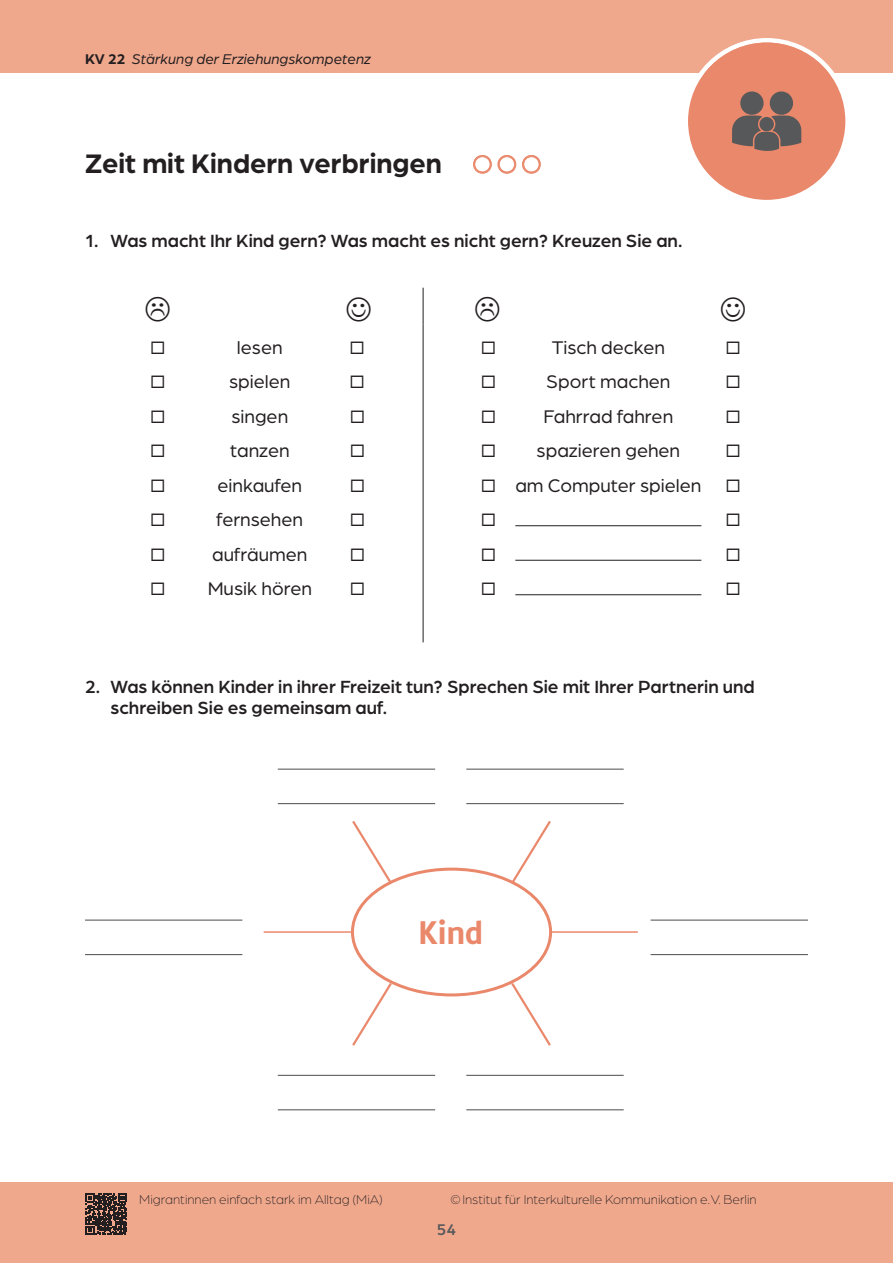
<style>
.page{position:relative;width:893px;height:1263px;background:#fff}
.page>*{position:absolute;margin:0;border:0;box-sizing:border-box;transform-origin:0 0}
.Mindmap_Mitte{font:700 33px "Semikolon Plus";color:#ea886b}
.Stundentitel{font:700 28.5px "Arboria";color:#231f20}
.Item_Frage_12_14_5{font:19.5px "Arboria";color:#231f20}
.AB_Arbeitsanweisung{font:500 18.75px/21.8px "Arboria";color:#231f20}
.t1{font:500 16.5px "Arboria";color:#57585a}
.Themenfeld_Kopfzeile{font:italic 15px "Arboria";color:#231f20}
.t2{font:300 13.5px "Arboria";color:#231f20}
.s1{font-weight:700;font-style:normal}
.s2{color:#ea886b}
</style>
<div class="page">
<div style="left:0;top:1182px;width:893px;height:81px;background:#f0a88d"></div>
<div style="left:0;top:0;width:893px;height:72px;background:#f0a88d"></div>
<div style="left:683px;top:38px;width:167px;height:166px;border:4px solid #fff;border-radius:50%"></div>
<svg style="left:86px;top:1193px;width:41px;height:41px"></svg>
<div style="left:688px;top:43px;width:157px;height:157px;background:#ea886b;border-radius:50%"></div>
<svg style="left:732px;top:91px;width:69px;height:60px"></svg>
<hr style="left:423px;top:288px;width:1px;height:37px;background:#231f20">
<hr style="left:423px;top:325px;width:1px;height:317px;background:#231f20">
<hr style="left:515px;top:525px;width:186px;height:1px;background:#231f20">
<hr style="left:515px;top:560px;width:186px;height:1px;background:#231f20">
<hr style="left:515px;top:594px;width:186px;height:1px;background:#231f20">
<hr style="left:651px;top:920px;width:157px;height:1px;background:#4b4c4d">
<hr style="left:651px;top:954px;width:157px;height:1px;background:#4b4c4d">
<hr style="left:85px;top:920px;width:157px;height:1px;background:#4b4c4d">
<hr style="left:85px;top:954px;width:157px;height:1px;background:#4b4c4d">
<svg style="left:352px;top:980px;width:42px;height:66px"></svg>
<svg style="left:509px;top:980px;width:42px;height:66px"></svg>
<svg style="left:352px;top:821px;width:42px;height:65px"></svg>
<svg style="left:509px;top:821px;width:42px;height:65px"></svg>
<div style="left:351px;top:868px;width:201px;height:128px;border:3px solid #ea886b;border-radius:50%"></div>
<hr style="left:278px;top:769px;width:157px;height:1px;background:#4b4c4d">
<hr style="left:278px;top:803px;width:157px;height:1px;background:#4b4c4d">
<hr style="left:278px;top:1075px;width:157px;height:1px;background:#4b4c4d">
<hr style="left:278px;top:1109px;width:157px;height:1px;background:#4b4c4d">
<hr style="left:466px;top:769px;width:158px;height:1px;background:#4b4c4d">
<hr style="left:466px;top:803px;width:158px;height:1px;background:#4b4c4d">
<hr style="left:466px;top:1075px;width:158px;height:1px;background:#4b4c4d">
<hr style="left:466px;top:1109px;width:158px;height:1px;background:#4b4c4d">
<hr style="left:550px;top:931px;width:88px;height:2px;background:#ea886b">
<hr style="left:264px;top:931px;width:87px;height:2px;background:#ea886b">
<p class="Themenfeld_Kopfzeile" style="left:85px;top:49px;width:287px"><span class="s1">KV 22</span> Stärkung der Erziehungskompetenz</p>
<p class="Stundentitel" style="left:85px;top:144px;width:460px">Zeit mit Kindern verbringen <span class="s2">○○○</span></p>
<p class="AB_Arbeitsanweisung" style="left:85px;top:229px;width:599px">1. Was macht Ihr Kind gern? Was macht es nicht gern? Kreuzen Sie an.</p>
<p class="Item_Frage_12_14_5" style="left:237px;top:334px;width:47px">lesen</p>
<p class="Item_Frage_12_14_5" style="left:229px;top:369px;width:63px">spielen</p>
<p class="Item_Frage_12_14_5" style="left:231px;top:403px;width:58px">singen</p>
<p class="Item_Frage_12_14_5" style="left:230px;top:438px;width:61px">tanzen</p>
<p class="Item_Frage_12_14_5" style="left:218px;top:472px;width:86px">einkaufen</p>
<p class="Item_Frage_12_14_5" style="left:217px;top:507px;width:88px">fernsehen</p>
<p class="Item_Frage_12_14_5" style="left:150px;top:541px;width:159px">◻ aufräumen</p>
<p class="Item_Frage_12_14_5" style="left:150px;top:576px;width:163px">◻ Musik hören</p>
<p class="Item_Frage_12_14_5" style="left:552px;top:334px;width:115px">Tisch decken</p>
<p class="Item_Frage_12_14_5" style="left:546px;top:369px;width:126px">Sport machen</p>
<p class="Item_Frage_12_14_5" style="left:543px;top:403px;width:131px">Fahrrad fahren</p>
<p class="Item_Frage_12_14_5" style="left:481px;top:438px;width:201px">◻ spazieren gehen</p>
<p class="Item_Frage_12_14_5" style="left:481px;top:472px;width:262px">◻ am Computer spielen ◻</p>
<p class="AB_Arbeitsanweisung" style="left:111px;top:674px;width:646px;text-indent:-26px">2. Was können Kinder in ihrer Freizeit tun? Sprechen Sie mit Ihrer Partnerin und schreiben Sie es gemeinsam auf.</p>
<p class="Mindmap_Mitte" style="left:418px;top:914px;width:66px">Kind</p>
<p class="t2" style="left:139px;top:1191px;width:245px">Migrantinnen einfach stark im Alltag (MiA)</p>
<p class="t2" style="left:450px;top:1191px;width:308px">©Institut für Interkulturelle Kommunikation e.V. Berlin</p>
<p class="t1" style="left:437px;top:1219px;width:21px">54</p>
</div>
